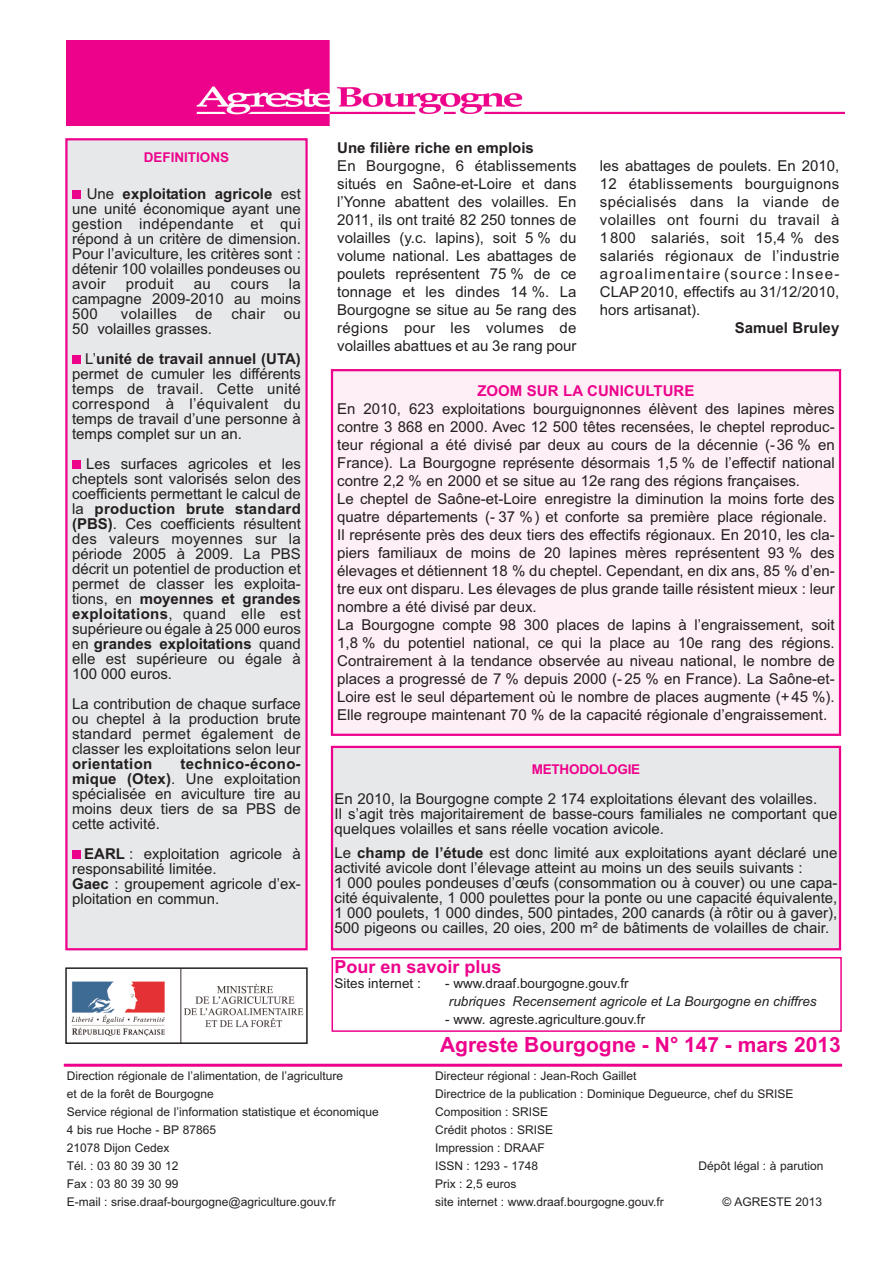
<style>
.page{position:relative;width:893px;height:1263px;background:#fff}
.page>*{position:absolute;margin:0;border:0;box-sizing:border-box;transform-origin:0 0}
.t1{font:700 21px "Arial";color:#ed028c}
.t2{font:700 18px "Arial";color:#ed028c}
.t3{font:15px/15px "Arial";color:#231f20;text-align:justify}
.t4{font:700 15px "Arial";color:#231f20}
.t5{font:700 15px "Arial";color:#ed028c}
.t6{font:700 15px "Arial";letter-spacing:.02em;color:#231f20}
.t7{font:15px "Arial";letter-spacing:.02em;color:#231f20}
.t8{font:13.5px "Arial";color:#231f20}
.t9{font:italic 13.5px "Arial";color:#231f20}
.t10{font:700 13.5px "Arial";letter-spacing:-.015em;color:#ed028c}
.t11{font:12px/18px "Arial";color:#231f20}
.s1{font-weight:700}
</style>
<div class="page">
<div style="left:333px;top:371px;width:506px;height:363px;background:#fdeff5"></div>
<div style="left:331px;top:369px;width:510px;height:367px;border:2px solid #ed028c"></div>
<img style="left:66px;top:40px;width:778px;height:86px">
<hr style="left:64px;top:1064px;width:778px;height:3px;background:#ed028c">
<div style="left:68px;top:140px;width:237px;height:808px;background:#e7e8e9"></div>
<div style="left:65px;top:138px;width:243px;height:812px;border:2px solid #ed028c"></div>
<div style="left:72px;top:460px;width:9px;height:9px;background:#ed028c"></div>
<div style="left:72px;top:850px;width:9px;height:9px;background:#ed028c"></div>
<div style="left:72px;top:190px;width:9px;height:9px;background:#ed028c"></div>
<div style="left:72px;top:355px;width:9px;height:9px;background:#ed028c"></div>
<img style="left:71px;top:970px;width:233px;height:71px">
<div style="left:65px;top:967px;width:243px;height:77px;border:2px solid #231f20"></div>
<div style="left:332px;top:957px;width:510px;height:75px;border:2px solid #ed028c"></div>
<div style="left:333px;top:748px;width:506px;height:200px;background:#e7e8e9"></div>
<div style="left:331px;top:746px;width:510px;height:204px;border:2px solid #ed028c"></div>
<p class="t10" style="left:144px;top:149px;width:87px">DEFINITIONS</p>
<p class="t3" style="left:72px;top:186px;width:230px;text-indent:15px">Une <span class="s1">exploitation agricole</span> est une unité économique ayant une gestion indépendante et qui répond à un critère de dimension.<br>Pour l’aviculture, les critères sont : détenir 100 volailles pondeuses ou avoir</p>
<p class="t3" style="left:72px;top:276px;width:230px;text-indent:217px">la campagne 2009-2010 au moins 500</p>
<p class="t7" style="left:126px;top:275px;width:49px">produit</p>
<p class="t3" style="left:194px;top:276px;width:19px">au</p>
<p class="t3" style="left:231px;top:276px;width:40px">cours</p>
<p class="t3" style="left:72px;top:306px;width:230px;text-indent:49px">volailles de chair ou<br>50 volailles grasses.</p>
<p class="t3" style="left:72px;top:351px;width:230px;text-indent:13px">L’<span class="s1">unité de travail annuel (UTA) </span>permet de cumuler les différents temps de travail. Cette unité correspond à l’équivalent du temps de travail d’une personne à temps complet sur un an.</p>
<p class="t3" style="left:72px;top:456px;width:230px;text-indent:14px">Les surfaces agricoles et les cheptels sont valorisés selon des coefficients permettant le calcul de la <span class="s1">production brute standard (PBS)</span>. Ces coefficients résultent des valeurs moyennes sur la période 2005 à 2009. La PBS décrit un potentiel de production et permet de classer les exploita&shy;tions, en <span class="s1">moyennes et grandes exploitations</span>, quand elle est supérieure ou égale à 25 000 euros en <span class="s1">grandes exploitations</span> quand elle est supérieure ou égale à 100 000 euros.</p>
<p class="t3" style="left:72px;top:696px;width:230px">La contribution de chaque surface ou cheptel à la production brute standard permet également de classer les exploitations selon leur</p>
<p class="t6" style="left:72px;top:755px;width:82px">orientation</p>
<p class="t3" style="left:72px;top:756px;width:230px;text-indent:108px"><span class="s1">technico-écono&shy;mique (Otex)</span>. Une exploitation spécialisée en aviculture tire au moins deux tiers de sa PBS de cette activité.</p>
<p class="t3" style="left:72px;top:846px;width:230px;text-align:left;text-indent:12px"><span class="s1">EARL</span> : exploitation agricole à responsabilité limitée.<br><span class="s1">Gaec</span> : groupement agricole d’ex&shy;ploitation en commun.</p>
<p class="t4" style="left:337px;top:139px;width:198px">Une filière riche en emplois</p>
<p class="t3" style="left:337px;top:157px;width:241px;line-height:18px">En Bourgogne, 6 établissements situés en Saône-et-Loire et dans l’Yonne abattent des volailles. En 2011, ils ont traité 82 250 tonnes de volailles (y.c. lapins), soit 5 % du volume national. Les abattages de poulets représentent 75 % de ce tonnage et les dindes 14 %. La Bourgogne se situe au 5e rang des régions pour les volumes de volailles abattues et au 3e rang pour</p>
<p class="t3" style="left:600px;top:157px;width:241px;line-height:18px">les abattages de poulets. En 2010, 12 établissements bourguignons spécialisés dans la viande de volailles ont fourni du travail à 1800 salariés, soit 15,4 % des salariés régionaux de l’industrie agroalimentaire (source : Insee-CLAP2010, effectifs au 31/12/2010, hors artisanat).</p>
<p class="t4" style="left:735px;top:319px;width:106px">Samuel Bruley</p>
<p class="t5" style="left:477px;top:382px;width:219px">ZOOM SUR LA CUNICULTURE</p>
<p class="t3" style="left:337px;top:400px;width:499px;line-height:18px;text-align:left">En 2010, 623 exploitations bourguignonnes élèvent des lapines mères contre 3 868 en 2000. Avec 12 500 têtes recensées, le cheptel reproduc&shy;teur régional a été divisé par deux au cours de la décennie (-36 % en France). La Bourgogne représente désormais 1,5 % de l’effectif national contre 2,2 % en 2000 et se situe au 12e rang des régions françaises.<br>Le cheptel de Saône-et-Loire enregistre la diminution la moins forte des quatre départements (- 37 %) et conforte sa première place régionale.<br>Il représente près des deux tiers des effectifs régionaux. En 2010, les cla&shy;piers familiaux de moins de 20 lapines mères représentent 93 % des élevages et détiennent 18 % du cheptel. Cependant, en dix ans, 85 % d’en&shy;tre eux ont disparu. Les élevages de plus grande taille résistent mieux : leur nombre a été divisé par deux.<br>La Bourgogne compte 98 300 places de lapins à l’engraissement, soit 1,8 % du potentiel national, ce qui la place au 10e rang des régions.<br>Contrairement à la tendance observée au niveau national, le nombre de places a progressé de 7 % depuis 2000 (- 25 % en France). La Saône-et-Loire est le seul département où le nombre de places augmente (+45 %).<br>Elle regroupe maintenant 70 % de la capacité régionale d’engraissement.</p>
<p class="t10" style="left:532px;top:761px;width:110px">METHODOLOGIE</p>
<p class="t3" style="left:335px;top:791px;width:504px;text-align:left">En 2010, la Bourgogne compte 2 174 exploitations élevant des volailles.<br>Il s’agit très majoritairement de basse-cours familiales ne comportant que quelques volailles et sans réelle vocation avicole.</p>
<p class="t3" style="left:335px;top:845px;width:504px;text-align:left">Le <span class="s1">champ de l’étude</span> est donc limité aux exploitations ayant déclaré une activité avicole dont l’élevage atteint au moins un des seuils suivants :<br>1 000 poules pondeuses d’œufs (consommation ou à couver) ou une capa&shy;cité équivalente, 1 000 poulettes pour la ponte ou une capacité équivalente, 1 000 poulets, 1 000 dindes, 500 pintades, 200 canards (à rôtir ou à gaver), 500 pigeons ou cailles, 20 oies, 200 m² de bâtiments de volailles de chair.</p>
<p class="t2" style="left:335px;top:956px;width:169px">Pour en savoir plus</p>
<p class="t8" style="left:335px;top:975px;width:88px">Sites internet :</p>
<p class="t8" style="left:445px;top:975px;width:185px">- www.draaf.bourgogne.gouv.fr</p>
<p class="t9" style="left:449px;top:993px;width:369px">rubriques Recensement agricole et La Bourgogne en chiffres</p>
<p class="t8" style="left:445px;top:1011px;width:202px">- www. agreste.agriculture.gouv.fr</p>
<p class="t11" style="left:67px;top:1067px;width:314px">Direction régionale de l’alimentation, de l’agriculture<br>et de la forêt de Bourgogne<br>Service régional de l’information statistique et économique 4 bis rue Hoche - BP 87865<br>21078 Dijon Cedex<br>Tél. : 03 80 39 30 12<br>Fax : 03 80 39 30 99<br>E-mail : srise.draaf-bourgogne@agriculture.gouv.fr</p>
<h1 class="t1" style="left:440px;top:1033px;width:402px">Agreste Bourgogne - N° 147 - mars 2013</h1>
<p class="t11" style="left:435px;top:1067px;width:360px">Directeur régional : Jean-Roch Gaillet<br>Directrice de la publication : Dominique Degueurce, chef du SRISE<br>Composition : SRISE<br>Crédit photos : SRISE<br>Impression : DRAAF<br>ISSN : 1293 - 1748</p>
<p class="t11" style="left:698px;top:1157px;width:126px">Dépôt légal : à parution</p>
<p class="t11" style="left:435px;top:1175px;width:230px">Prix : 2,5 euros<br>site internet : www.draaf.bourgogne.gouv.fr</p>
<p class="t11" style="left:722px;top:1193px;width:101px">© AGRESTE 2013</p>
</div>
